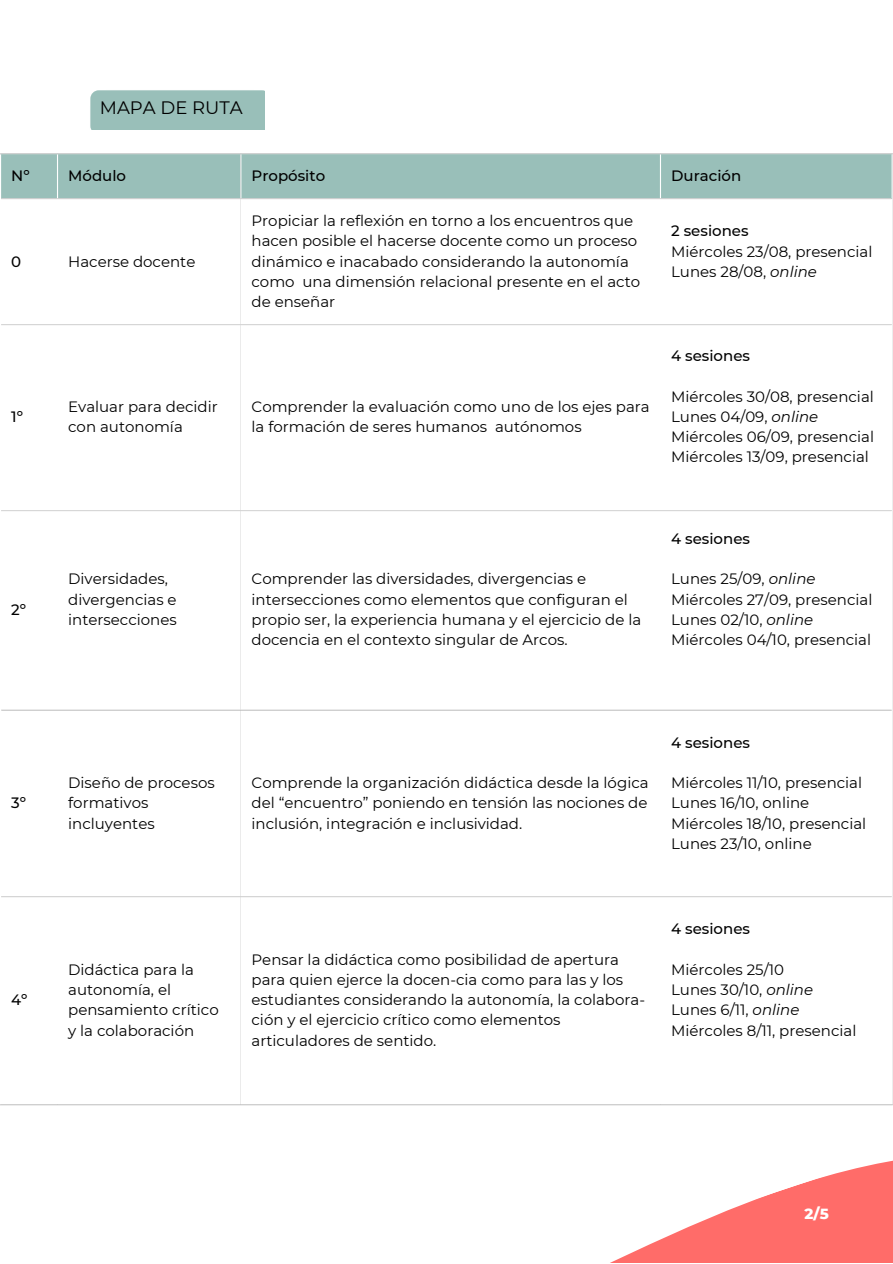
<style>
.page{position:relative;width:893px;height:1264px;background:#fff}
.page>*{position:absolute;margin:0;border:0;box-sizing:border-box;transform-origin:0 0}
.t1{font:18px "Montserrat";color:#000}
.t2{font:15px/20.2px "Montserrat";color:#000}
.t3{font:500 15px "Montserrat";color:#000}
.t4{font:800 15px "Montserrat";color:#fff}
.s1{font-style:italic}
</style>
<div class="page">
<div style="left:1px;top:154px;width:890px;height:44px;background:#99bfb9"></div>
<hr style="left:57px;top:154px;width:1px;height:950px;background:#fff">
<hr style="left:240px;top:154px;width:1px;height:950px;background:#fff">
<hr style="left:660px;top:154px;width:1px;height:950px;background:#fff">
<hr style="left:0;top:153px;width:892px;height:1px;background:#d9d9d9">
<hr style="left:1px;top:198px;width:890px;height:1px;background:#d9d9d9">
<hr style="left:1px;top:324px;width:890px;height:1px;background:#d9d9d9">
<hr style="left:1px;top:510px;width:890px;height:1px;background:#d9d9d9">
<hr style="left:1px;top:709px;width:890px;height:1px;background:#d9d9d9">
<hr style="left:1px;top:896px;width:890px;height:1px;background:#d9d9d9">
<hr style="left:0;top:1104px;width:892px;height:1px;background:#d9d9d9">
<svg style="left:51px;top:990px;width:841px;height:272px"></svg>
<div style="left:90px;top:90px;width:175px;height:40px;background:#99bfb9"></div>
<p class="t1" style="left:100px;top:96px;width:144px">MAPA DE RUTA</p>
<p class="t3" style="left:11px;top:167px;width:20px">Nº</p>
<p class="t3" style="left:68px;top:167px;width:59px">Módulo</p>
<p class="t3" style="left:251px;top:167px;width:75px">Propósito</p>
<p class="t3" style="left:671px;top:167px;width:72px">Duración</p>
<p class="t3" style="left:11px;top:252px;width:11px">0</p>
<p class="t2" style="left:68px;top:251px;width:129px">Hacerse docente</p>
<p class="t2" style="left:251px;top:211px;width:390px">Propiciar la reflexión en torno a los encuentros que hacen posible el hacerse docente como un proceso dinámico e inacabado considerando la autonomía como una dimensión relacional presente en el acto de enseñar</p>
<p class="t3" style="left:671px;top:222px;width:79px">2 sesiones</p>
<p class="t2" style="left:671px;top:241px;width:203px">Miércoles 23/08, presencial</p>
<p class="t2" style="left:671px;top:261px;width:147px">Lunes 28/08, <span class="s1">online</span></p>
<p class="t3" style="left:11px;top:407px;width:13px">1º</p>
<p class="t2" style="left:68px;top:396px;width:151px">Evaluar para decidir con autonomía</p>
<p class="t2" style="left:251px;top:396px;width:399px">Comprender la evaluación como uno de los ejes para la formación de seres humanos autónomos</p>
<p class="t3" style="left:671px;top:347px;width:80px">4 sesiones</p>
<p class="t2" style="left:671px;top:386px;width:204px">Miércoles 30/08, presencial</p>
<p class="t2" style="left:671px;top:406px;width:149px">Lunes 04/09, <span class="s1">online</span></p>
<p class="t2" style="left:671px;top:426px;width:204px">Miércoles 06/09, presencial</p>
<p class="t2" style="left:671px;top:447px;width:199px">Miércoles 13/09, presencial</p>
<p class="t3" style="left:11px;top:600px;width:16px">2º</p>
<p class="t2" style="left:68px;top:569px;width:110px">Diversidades, divergencias e intersecciones</p>
<p class="t2" style="left:251px;top:569px;width:391px">Comprender las diversidades, divergencias e intersecciones como elementos que configuran el propio ser, la experiencia humana y el ejercicio de la docencia en el contexto singular de Arcos.</p>
<p class="t3" style="left:671px;top:529px;width:80px">4 sesiones</p>
<p class="t2" style="left:671px;top:569px;width:146px">Lunes 25/09, <span class="s1">online</span></p>
<p class="t2" style="left:671px;top:589px;width:203px">Miércoles 27/09, presencial</p>
<p class="t2" style="left:671px;top:609px;width:143px">Lunes 02/10, <span class="s1">online</span></p>
<p class="t2" style="left:671px;top:629px;width:201px">Miércoles 04/10, presencial</p>
<p class="t3" style="left:11px;top:794px;width:16px">3º</p>
<p class="t3" style="left:11px;top:990px;width:18px">4º</p>
<p class="t2" style="left:68px;top:772px;width:148px">Diseño de procesos formativos incluyentes</p>
<p class="t2" style="left:251px;top:772px;width:398px;text-align:justify">Comprende la organización didáctica desde la lógica del “encuentro” poniendo en tensión las nociones de inclusión, integración e inclusividad.</p>
<p class="t3" style="left:671px;top:733px;width:80px">4 sesiones</p>
<p class="t2" style="left:671px;top:772px;width:192px">Miércoles 11/10, presencial</p>
<p class="t2" style="left:671px;top:793px;width:140px">Lunes 16/10, online</p>
<p class="t2" style="left:671px;top:813px;width:197px">Miércoles 18/10, presencial</p>
<p class="t2" style="left:671px;top:833px;width:142px">Lunes 23/10, online</p>
<p class="t2" style="left:68px;top:959px;width:152px">Didáctica para la autonomía, el pensamiento crítico y la colaboración</p>
<p class="t2" style="left:251px;top:949px;width:395px">Pensar la didáctica como posibilidad de apertura para quien ejerce la docen-cia como para las y los estudiantes considerando la autonomía, la colabora&shy;ción y el ejercicio crítico como elementos articuladores de sentido.</p>
<p class="t3" style="left:671px;top:919px;width:80px">4 sesiones</p>
<p class="t2" style="left:671px;top:959px;width:114px">Miércoles 25/10</p>
<p class="t2" style="left:671px;top:979px;width:143px">Lunes 30/10, <span class="s1">online</span></p>
<p class="t2" style="left:671px;top:999px;width:130px">Lunes 6/11, <span class="s1">online</span></p>
<p class="t2" style="left:671px;top:1020px;width:187px">Miércoles 8/11, presencial</p>
<p class="t4" style="left:804px;top:1204px;width:26px">2/5</p>
</div>
